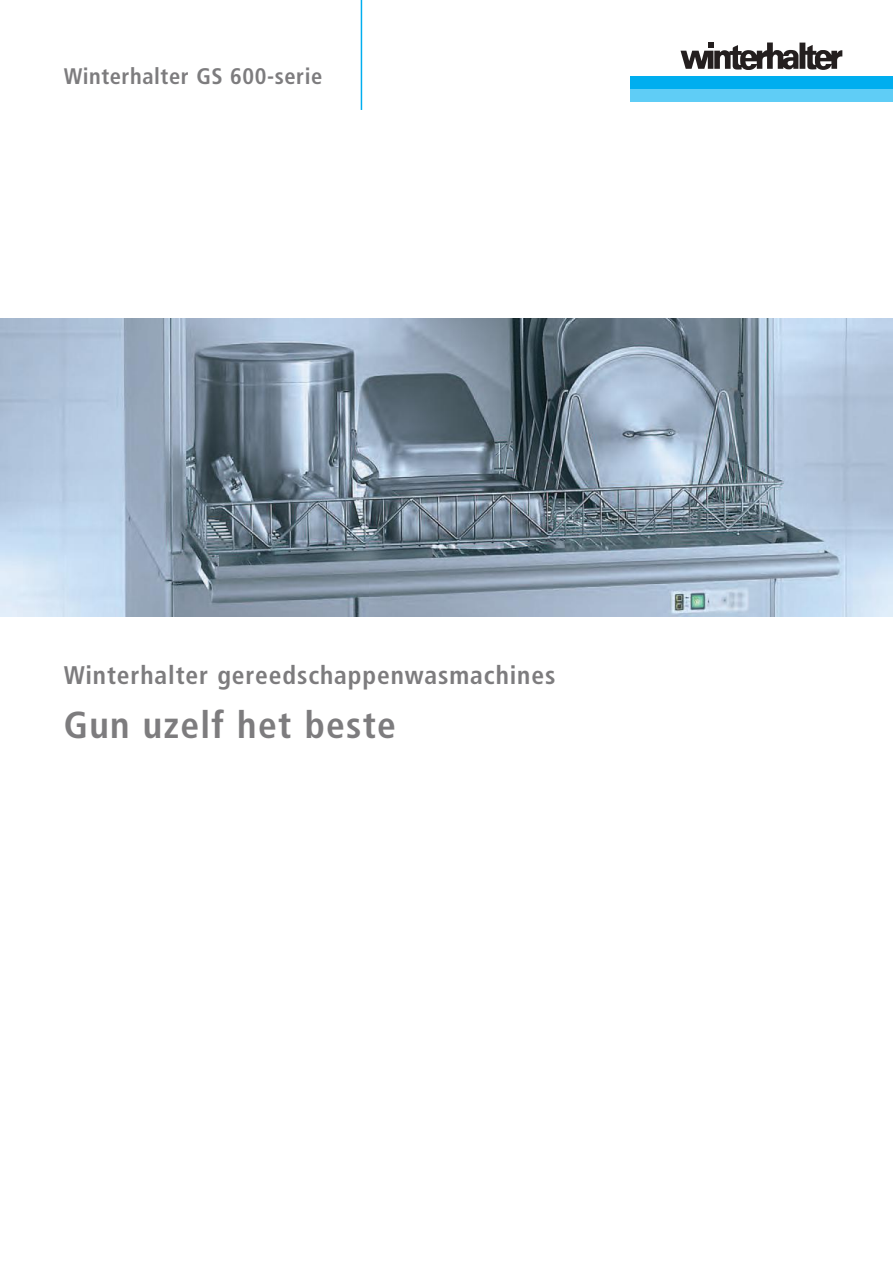
<style>
.page{position:relative;width:893px;height:1263px;background:#fff}
.page>*{position:absolute;margin:0;border:0;box-sizing:border-box;transform-origin:0 0}
.t1{font:700 condensed 37.5px "Frutiger";letter-spacing:.035em;color:#7d7c7e}
.t2{font:700 condensed 25.5px "Frutiger";letter-spacing:.035em;color:#7d7c7e}
.t3{font:700 condensed 22.5px "Frutiger";letter-spacing:.025em;color:#7d7c7e}
</style>
<div class="page">
<hr style="left:361px;top:0;width:1px;height:110px;background:#00aeef">
<svg style="left:680px;top:43px;width:162px;height:27px"></svg>
<div style="left:630px;top:76px;width:263px;height:13px;background:#00aeef"></div>
<div style="left:630px;top:89px;width:263px;height:13px;background:#5fcdf6"></div>
<img style="left:0;top:319px;width:893px;height:298px">
<p class="t3" style="left:64px;top:63px;width:260px">Winterhalter GS 600-serie</p>
<p class="t2" style="left:64px;top:660px;width:493px">Winterhalter gereedschappenwasmachines</p>
<h1 class="t1" style="left:64px;top:703px;width:334px">Gun uzelf het beste</h1>
</div>
